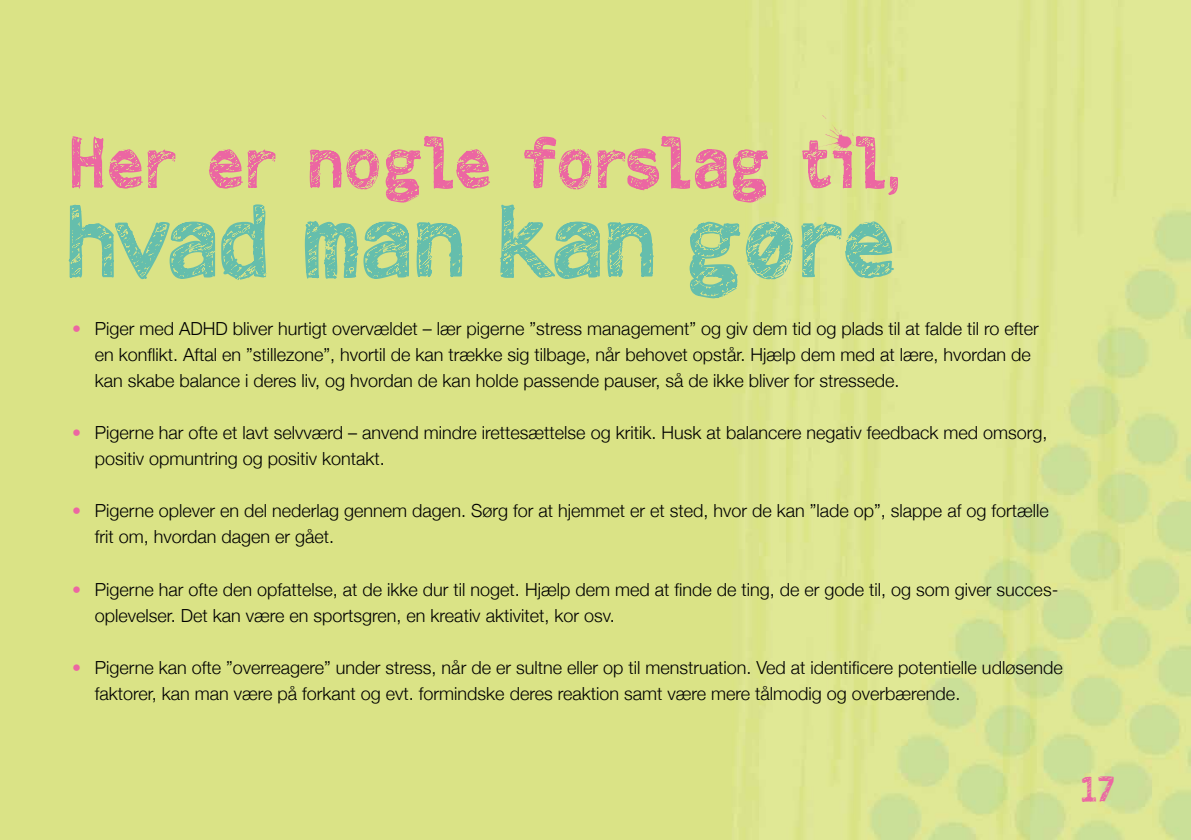
<style>
.page{position:relative;width:1191px;height:840px;background:#fff}
.page>*{position:absolute;margin:0;border:0;box-sizing:border-box;transform-origin:0 0}
.t1{font:111.4px "Tracing Blood";color:#65beac}
.t2{font:77.4px "Tracing Blood";color:#ec66a2}
.t3{font:38px "Tracing Blood";color:#ec66a2}
.t4{font:300 18px/26px "Helvetica Neue";color:#000}
.s1{color:#ec66a2}
</style>
<div class="page">
<svg style="left:753px;top:227px;width:34px;height:44px"></svg>
<h2 class="t2" style="left:68px;top:114px;width:834px">Her er nogle forslag til,</h2>
<h1 class="t1" style="left:65px;top:170px;width:833px">hvad man kan gore</h1>
<p class="t4" style="left:95px;top:314px;width:945px;text-indent:-23px"><span class="s1">•</span> Piger med ADHD bliver hurtigt overvældet – lær pigerne ”stress management” og giv dem tid og plads til at falde til ro efter en konflikt. Aftal en ”stillezone”, hvortil de kan trække sig tilbage, når behovet opstår. Hjælp dem med at lære, hvordan de kan skabe balance i deres liv, og hvordan de kan holde passende pauser, så de ikke bliver for stressede.</p>
<p class="t4" style="left:95px;top:418px;width:954px;text-indent:-23px"><span class="s1">•</span> Pigerne har ofte et lavt selvværd – anvend mindre irettesættelse og kritik. Husk at balancere negativ feedback med omsorg, positiv opmuntring og positiv kontakt.</p>
<p class="t4" style="left:95px;top:496px;width:955px;text-indent:-23px"><span class="s1">•</span> Pigerne oplever en del nederlag gennem dagen. Sørg for at hjemmet er et sted, hvor de kan ”lade op”, slappe af og fortælle frit om, hvordan dagen er gået.</p>
<p class="t4" style="left:95px;top:574px;width:965px;text-indent:-23px"><span class="s1">•</span> Pigerne har ofte den opfattelse, at de ikke dur til noget. Hjælp dem med at finde de ting, de er gode til, og som giver succes&shy;oplevelser. Det kan være en sportsgren, en kreativ aktivitet, kor osv.</p>
<p class="t4" style="left:95px;top:652px;width:969px;text-indent:-23px"><span class="s1">•</span> Pigerne kan ofte ”overreagere” under stress, når de er sultne eller op til menstruation. Ved at identificere potentielle udløsende faktorer, kan man være på forkant og evt. formindske deres reaktion samt være mere tålmodig og overbærende.</p>
<h3 class="t3" style="left:1080px;top:764px;width:36px">17</h3>
</div>
